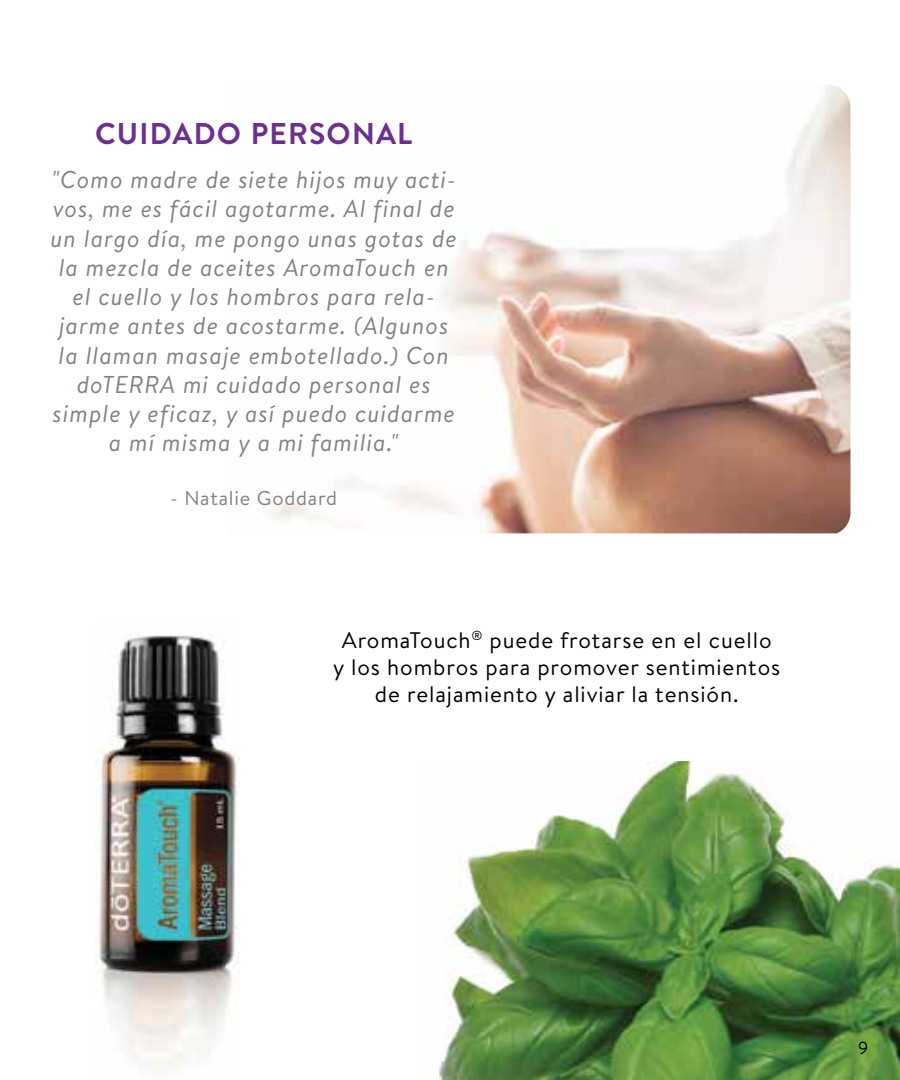
<style>
.page{position:relative;width:900px;height:1080px;background:#fff}
.page>*{position:absolute;margin:0;border:0;box-sizing:border-box;transform-origin:0 0}
.t1{font:700 30px "Brandon Text";letter-spacing:.04em;color:#6c308e}
.t2{font:italic 24.5px/29.2px "Brandon Text";letter-spacing:.04em;color:#808285;text-align:center}
.t3{font:22.5px/27px "Brandon Text";letter-spacing:.04em;color:#000;text-align:center}
.t4{font:20px "Brandon Text";letter-spacing:.04em;color:#808285}
.t5{font:17.5px "Brandon Text";color:#000}
</style>
<div class="page">
<img style="left:274px;top:85px;width:577px;height:448px">
<img style="left:439px;top:761px;width:461px;height:319px">
<img style="left:96px;top:634px;width:143px;height:437px">
<p class="t1" style="left:95px;top:113px;width:319px">CUIDADO PERSONAL</p>
<p class="t2" style="left:51px;top:164px;width:408px">"Como madre de siete hijos muy acti&shy;vos, me es fácil agotarme. Al final de un largo día, me pongo unas gotas de la mezcla de aceites AromaTouch en el cuello y los hombros para rela&shy;jarme antes de acostarme. (Algunos la llaman masaje embotellado.) Con doTERRA mi cuidado personal es simple y eficaz, y así puedo cuidarme a mí misma y a mi familia."</p>
<p class="t4" style="left:170px;top:484px;width:168px">- Natalie Goddard</p>
<p class="t3" style="left:333px;top:626px;width:449px">AromaTouch<sup>®</sup> puede frotarse en el cuello<br>y los hombros para promover sentimientos de relajamiento y aliviar la tensión.</p>
<p class="t5" style="left:858px;top:1036px;width:12px">9</p>
</div>
